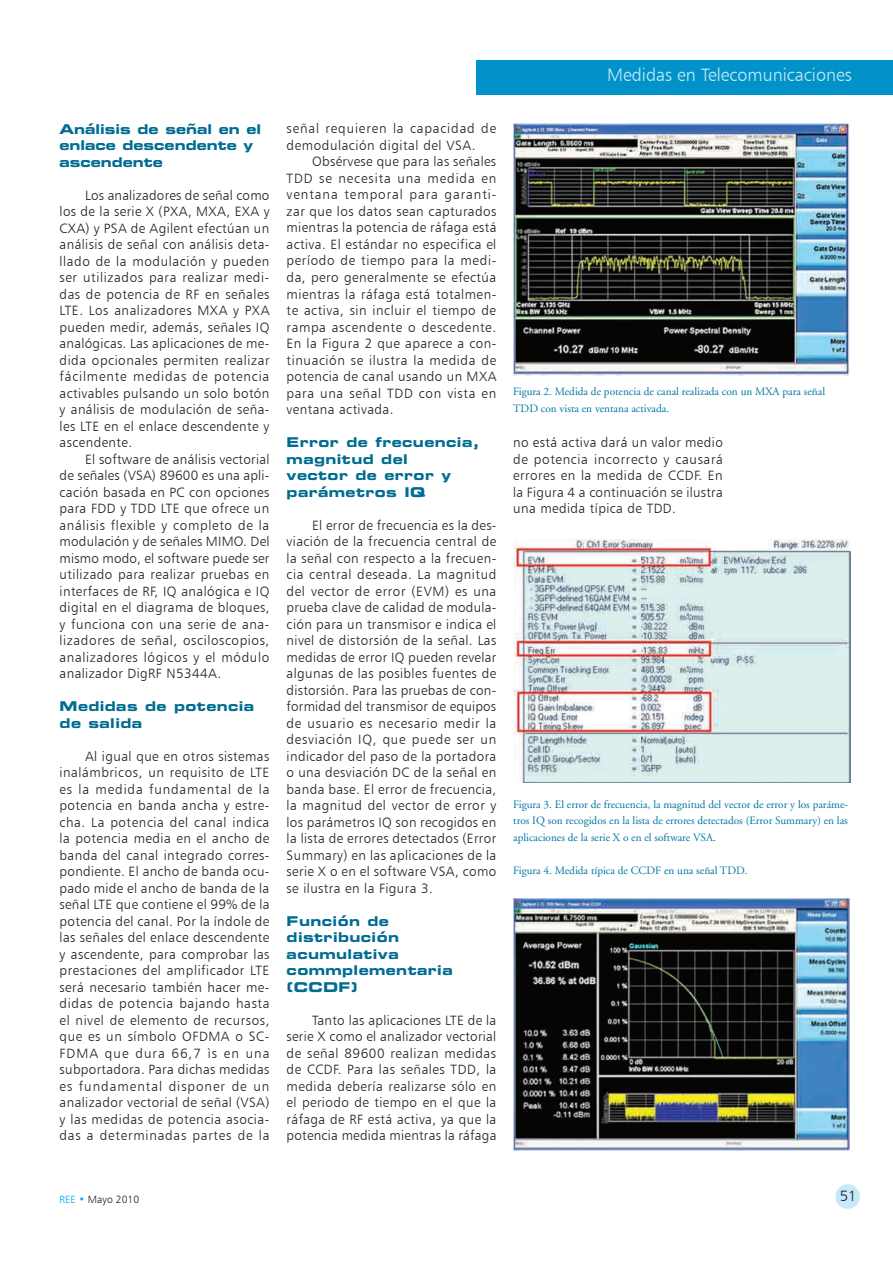
<style>
.page{position:relative;width:893px;height:1263px;background:#fff}
.page>*{position:absolute;margin:0;border:0;box-sizing:border-box;transform-origin:0 0}
.t1{font:18px "Humanist 777 BT Light B";color:#c6eafa}
.t2{font:15px "Humanist 777 BT Light B";color:#231f20}
.t3{font:13.5px/16.5px "Humanist 777 BT Light B";letter-spacing:.03em;color:#231f20;text-align:justify}
.t4{font:13.5px/16.5px "Eurostile Bold Extended Two";letter-spacing:.03em;color:#006c91}
.t5{font:13.5px/16.5px "Humanist 777 BT Light B";letter-spacing:.06em;color:#231f20}
.t6{font:13.5px/16.5px "Eurostile Bold Extended Two";color:#006c91}
.t7{font:11.25px/16.5px "Adobe Garamond";color:#0076a3}
.t8{font:10.5px "Humanist 777 BT Light B";color:#231f20}
.s1{color:#00aeef}
</style>
<div class="page">
<div style="left:476px;top:60px;width:417px;height:34px;background:#0092c8"></div>
<div style="left:835px;top:1184px;width:25px;height:25px;background:#c6eafa;border-radius:50%"></div>
<img style="left:513px;top:123px;width:336px;height:253px">
<img style="left:515px;top:540px;width:335px;height:243px">
<img style="left:513px;top:899px;width:336px;height:251px">
<p class="t6" style="left:60px;top:120px;width:203px">Análisis de señal en el enlace descendente y ascendente</p>
<p class="t3" style="left:60px;top:187px;width:211px;text-indent:26px">Los analizadores de señal como los de la serie X (PXA, MXA, EXA y CXA) y PSA de Agilent efectúan un análisis de señal con análisis deta&shy;llado de la modulación y pueden ser utilizados para realizar medi&shy;das de potencia de RF en señales LTE. Los analizadores MXA y PXA pueden medir, además, señales IQ analógicas. Las aplicaciones de me&shy;dida opcionales permiten realizar fácilmente medidas de potencia activables pulsando un solo botón y análisis de modulación de seña&shy;les LTE en el enlace descendente y ascendente.</p>
<p class="t3" style="left:60px;top:451px;width:211px;text-indent:26px">El software de análisis vectorial de señales (VSA) 89600 es una apli&shy;cación basada en PC con opciones para FDD y TDD LTE que ofrece un análisis flexible y completo de la modulación y de señales MIMO. Del mismo modo, el software puede ser utilizado para realizar pruebas en interfaces de RF, IQ analógica e IQ digital en el diagrama de bloques, y funciona con una serie de ana&shy;lizadores de señal, osciloscopios, analizadores lógicos y el módulo analizador DigRF N5344A.</p>
<p class="t4" style="left:60px;top:698px;width:196px">Medidas de potencia de salida</p>
<p class="t3" style="left:60px;top:748px;width:211px;text-indent:26px">Al igual que en otros sistemas inalámbricos, un requisito de LTE es la medida fundamental de la potencia en banda ancha y estre&shy;cha. La potencia del canal indica la potencia media en el ancho de banda del canal integrado corres&shy;pondiente. El ancho de banda ocu&shy;pado mide el ancho de banda de la señal LTE que contiene el 99% de la potencia del canal. Por la índole de las señales del enlace descendente y ascendente, para comprobar las prestaciones del amplificador LTE será necesario también hacer me&shy;didas de potencia bajando hasta el nivel de elemento de recursos, que es un símbolo OFDMA o SC-FDMA que dura 66,7 ìs en una subportadora. Para dichas medidas es fundamental disponer de un analizador vectorial de señal (VSA) y las medidas de potencia asocia&shy;das a determinadas partes de la</p>
<h1 class="t1" style="left:607px;top:64px;width:246px">Medidas en Telecomunicaciones</h1>
<p class="t5" style="left:287px;top:120px;width:211px">señal requieren la capacidad de demodulación digital del VSA.</p>
<p class="t3" style="left:287px;top:153px;width:211px;text-indent:26px">Obsérvese que para las señales TDD se necesita una medida en ventana temporal para garanti&shy;zar que los datos sean capturados mientras la potencia de ráfaga está activa. El estándar no especifica el período de tiempo para la medi&shy;da, pero generalmente se efectúa mientras la ráfaga está totalmen&shy;te activa, sin incluir el tiempo de rampa ascendente o descedente.<br>En la Figura 2 que aparece a con&shy;tinuación se ilustra la medida de potencia de canal usando un MXA para una señal TDD con vista en ventana activada.</p>
<p class="t4" style="left:287px;top:434px;width:194px">Error de frecuencia, magnitud del<br>vector de error y parámetros IQ</p>
<p class="t3" style="left:287px;top:516px;width:211px;text-indent:26px">El error de frecuencia es la des&shy;viación de la frecuencia central de la señal con respecto a la frecuen&shy;cia central deseada. La magnitud del vector de error (EVM) es una prueba clave de calidad de modula&shy;ción para un transmisor e indica el nivel de distorsión de la señal. Las medidas de error IQ pueden revelar algunas de las posibles fuentes de distorsión. Para las pruebas de con&shy;formidad del transmisor de equipos de usuario es necesario medir la desviación IQ, que puede ser un indicador del paso de la portadora o una desviación DC de la señal en banda base. El error de frecuencia, la magnitud del vector de error y los parámetros IQ son recogidos en la lista de errores detectados (Error Summary) en las aplicaciones de la serie X o en el software VSA, como se ilustra en la Figura 3.</p>
<p class="t4" style="left:287px;top:912px;width:168px">Función de distribución acumulativa commplementaria (CCDF)</p>
<p class="t3" style="left:287px;top:1011px;width:211px;text-indent:26px">Tanto las aplicaciones LTE de la serie X como el analizador vectorial de señal 89600 realizan medidas de CCDF. Para las señales TDD, la medida debería realizarse sólo en el periodo de tiempo en el que la ráfaga de RF está activa, ya que la potencia medida mientras la ráfaga</p>
<p class="t7" style="left:513px;top:384px;width:313px">Figura 2. Medida de potencia de canal realizada con un MXA para señal<br>TDD con vista en ventana activada.</p>
<p class="t3" style="left:513px;top:434px;width:211px">no está activa dará un valor medio de potencia incorrecto y causará errores en la medida de CCDF. En la Figura 4 a continuación se ilustra una medida típica de TDD.</p>
<p class="t7" style="left:513px;top:796px;width:336px;text-align:justify">Figura 3. El error de frecuencia, la magnitud del vector de error y los paráme&shy;tros IQ son recogidos en la lista de errores detectados (Error Summary) en las aplicaciones de la serie X o en el software VSA.</p>
<p class="t7" style="left:513px;top:863px;width:236px">Figura 4. Medida típica de CCDF en una señal TDD.</p>
<p class="t8" style="left:60px;top:1193px;width:81px"><span class="s1">REE •</span> Mayo 2010</p>
<p class="t2" style="left:840px;top:1186px;width:18px">51</p>
</div>
